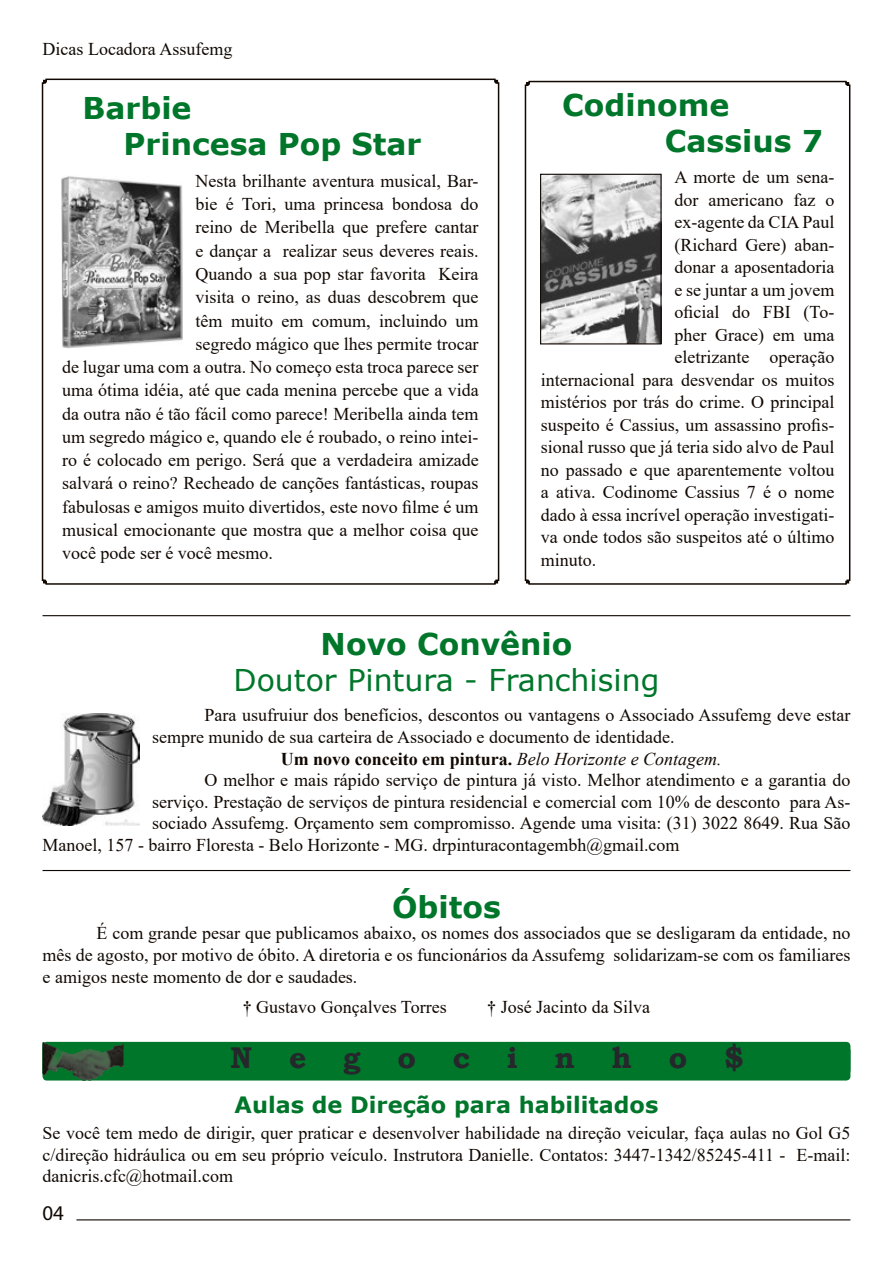
<style>
.page{position:relative;width:893px;height:1263px;background:#fff}
.page>*{position:absolute;margin:0;border:0;box-sizing:border-box;transform-origin:0 0}
.t1{font:700 30px/36px "Verdana";color:#00762b}
.t2{font:30px "Verdana";color:#00762b}
.t3{font:700 30px "Bookman Old Style";letter-spacing:1.225em;color:#25272b}
.t4{font:700 22.5px "Verdana";color:#00762b}
.t5{font:21px "Myriad Pro";color:#110802}
.t6{font:18px/21.6px "Times New Roman";color:#110802;text-align:justify}
.t7{font:700 18px "Times New Roman";color:#110802}
.s1{font-weight:400;font-style:italic}
.s2{font-weight:700}
</style>
<div class="page">
<svg style="left:41px;top:78px;width:459px;height:507px"></svg>
<svg style="left:524px;top:80px;width:327px;height:505px"></svg>
<hr style="left:76px;top:1219px;width:774px;height:1px;background:#110802">
<div style="left:43px;top:1042px;width:807px;height:38px;background:#00762b;border-radius:4px"></div>
<img style="left:43px;top:1042px;width:81px;height:39px">
<img style="left:62px;top:176px;width:121px;height:172px">
<img style="left:542px;top:176px;width:118px;height:166px">
<div style="left:540px;top:174px;width:122px;height:170px;border:1px solid #110802"></div>
<img style="left:43px;top:713px;width:96px;height:112px">
<hr style="left:43px;top:870px;width:807px;height:1px;background:#110802">
<hr style="left:43px;top:615px;width:807px;height:1px;background:#110802">
<p class="t6" style="left:43px;top:38px;width:191px">Dicas Locadora Assufemg</p>
<h1 class="t1" style="left:124px;top:90px;width:299px;text-indent:-41px">Barbie<br>Princesa Pop Star</h1>
<p class="t6" style="left:196px;top:170px;width:285px">Nesta brilhante aventura musical, Bar-</p>
<p class="t6" style="left:196px;top:193px;width:285px">bie é Tori, uma princesa bondosa do</p>
<p class="t6" style="left:196px;top:216px;width:285px">reino de Meribella que prefere cantar</p>
<p class="t6" style="left:196px;top:239px;width:285px">e dançar a realizar seus deveres reais.</p>
<p class="t6" style="left:196px;top:263px;width:285px">Quando a sua pop star favorita Keira</p>
<p class="t6" style="left:196px;top:286px;width:285px">visita o reino, as duas descobrem que</p>
<p class="t6" style="left:196px;top:309px;width:285px">têm muito em comum, incluindo um</p>
<p class="t6" style="left:196px;top:332px;width:285px">segredo mágico que lhes permite trocar</p>
<p class="t6" style="left:62px;top:356px;width:418px">de lugar uma com a outra. No começo esta troca parece ser</p>
<p class="t6" style="left:62px;top:379px;width:418px">uma ótima idéia, até que cada menina percebe que a vida</p>
<p class="t6" style="left:62px;top:402px;width:418px">da outra não é tão fácil como parece! Meribella ainda tem</p>
<p class="t6" style="left:62px;top:425px;width:418px">um segredo mágico e, quando ele é roubado, o reino intei-</p>
<p class="t6" style="left:62px;top:449px;width:418px">ro é colocado em perigo. Será que a verdadeira amizade</p>
<p class="t6" style="left:62px;top:472px;width:418px">salvará o reino? Recheado de canções fantásticas, roupas</p>
<p class="t6" style="left:62px;top:495px;width:418px">fabulosas e amigos muito divertidos, este novo filme é um</p>
<p class="t6" style="left:62px;top:518px;width:418px">musical emocionante que mostra que a melhor coisa que</p>
<p class="t6" style="left:62px;top:542px;width:212px">você pode ser é você mesmo.</p>
<h1 class="t1" style="left:665px;top:87px;width:160px;text-indent:-103px">Codinome<br>Cassius 7</h1>
<p class="t6" style="left:674px;top:166px;width:161px">A morte de um sena-</p>
<p class="t6" style="left:674px;top:188px;width:161px">dor americano faz o</p>
<p class="t6" style="left:674px;top:211px;width:161px">ex-agente da CIA Paul</p>
<p class="t6" style="left:674px;top:233px;width:161px">(Richard Gere) aban-</p>
<p class="t6" style="left:674px;top:256px;width:161px">donar a aposentadoria</p>
<p class="t6" style="left:674px;top:278px;width:161px">e se juntar a um jovem</p>
<p class="t6" style="left:674px;top:301px;width:161px">oficial do FBI (To-</p>
<p class="t6" style="left:674px;top:323px;width:161px">pher Grace) em uma</p>
<p class="t6" style="left:674px;top:346px;width:161px">eletrizante operação</p>
<p class="t6" style="left:541px;top:368px;width:295px">internacional para desvendar os muitos</p>
<p class="t6" style="left:541px;top:391px;width:295px">mistérios por trás do crime. O principal</p>
<p class="t6" style="left:541px;top:413px;width:295px">suspeito é Cassius, um assassino profis-</p>
<p class="t6" style="left:541px;top:436px;width:295px">sional russo que já teria sido alvo de Paul</p>
<p class="t6" style="left:541px;top:458px;width:295px">no passado e que aparentemente voltou</p>
<p class="t6" style="left:541px;top:481px;width:295px">a ativa. Codinome Cassius 7 é o nome</p>
<p class="t6" style="left:541px;top:503px;width:295px">dado à essa incrível operação investigati-</p>
<p class="t6" style="left:541px;top:526px;width:295px">va onde todos são suspeitos até o último</p>
<p class="t6" style="left:541px;top:548px;width:57px">minuto.</p>
<h1 class="t1" style="left:321px;top:626px;width:253px">Novo Convênio</h1>
<h1 class="t2" style="left:234px;top:660px;width:427px">Doutor Pintura - Franchising</h1>
<p class="t6" style="left:205px;top:704px;width:647px">Para usufruiur dos benefícios, descontos ou vantagens o Associado Assufemg deve estar</p>
<p class="t6" style="left:152px;top:725px;width:524px">sempre munido de sua carteira de Associado e documento de identidade.</p>
<p class="t7" style="left:281px;top:745px;width:442px">Um novo conceito em pintura. <span class="s1">Belo Horizonte e Contagem.</span></p>
<p class="t6" style="left:205px;top:769px;width:647px">O melhor e mais rápido serviço de pintura já visto. Melhor atendimento e a garantia do</p>
<p class="t6" style="left:152px;top:790px;width:700px">serviço. Prestação de serviços de pintura residencial e comercial com 10% de desconto para As-</p>
<p class="t6" style="left:152px;top:812px;width:700px">sociado Assufemg. Orçamento sem compromisso. Agende uma visita: (31) 3022 8649. Rua São</p>
<p class="t6" style="left:43px;top:833px;width:638px">Manoel, 157 - bairro Floresta - Belo Horizonte - MG. drpinturacontagembh@gmail.com</p>
<h1 class="t1" style="left:392px;top:888px;width:110px">Óbitos</h1>
<p class="t6" style="left:43px;top:922px;width:809px;text-indent:54px">É com grande pesar que publicamos abaixo, os nomes dos associados que se desligaram da entidade, no mês de agosto, por motivo de óbito. A diretoria e os funcionários da Assufemg solidarizam-se com os familiares e amigos neste momento de dor e saudades.</p>
<p class="t6" style="left:243px;top:995px;width:205px"><span class="s2">†</span> Gustavo Gonçalves Torres</p>
<p class="t6" style="left:487px;top:995px;width:164px"><span class="s2">†</span> José Jacinto da Silva</p>
<h1 class="t3" style="left:230px;top:1036px;width:515px">Negocinho$</h1>
<p class="t4" style="left:235px;top:1089px;width:425px">Aulas de Direção para habilitados</p>
<p class="t6" style="left:43px;top:1122px;width:809px">Se você tem medo de dirigir, quer praticar e desenvolver habilidade na direção veicular, faça aulas no Gol G5 c/direção hidráulica ou em seu próprio veículo. Instrutora Danielle. Contatos: 3447-1342/85245-411 - E-mail: danicris.cfc@hotmail.com</p>
<p class="t5" style="left:43px;top:1200px;width:23px">04</p>
</div>
